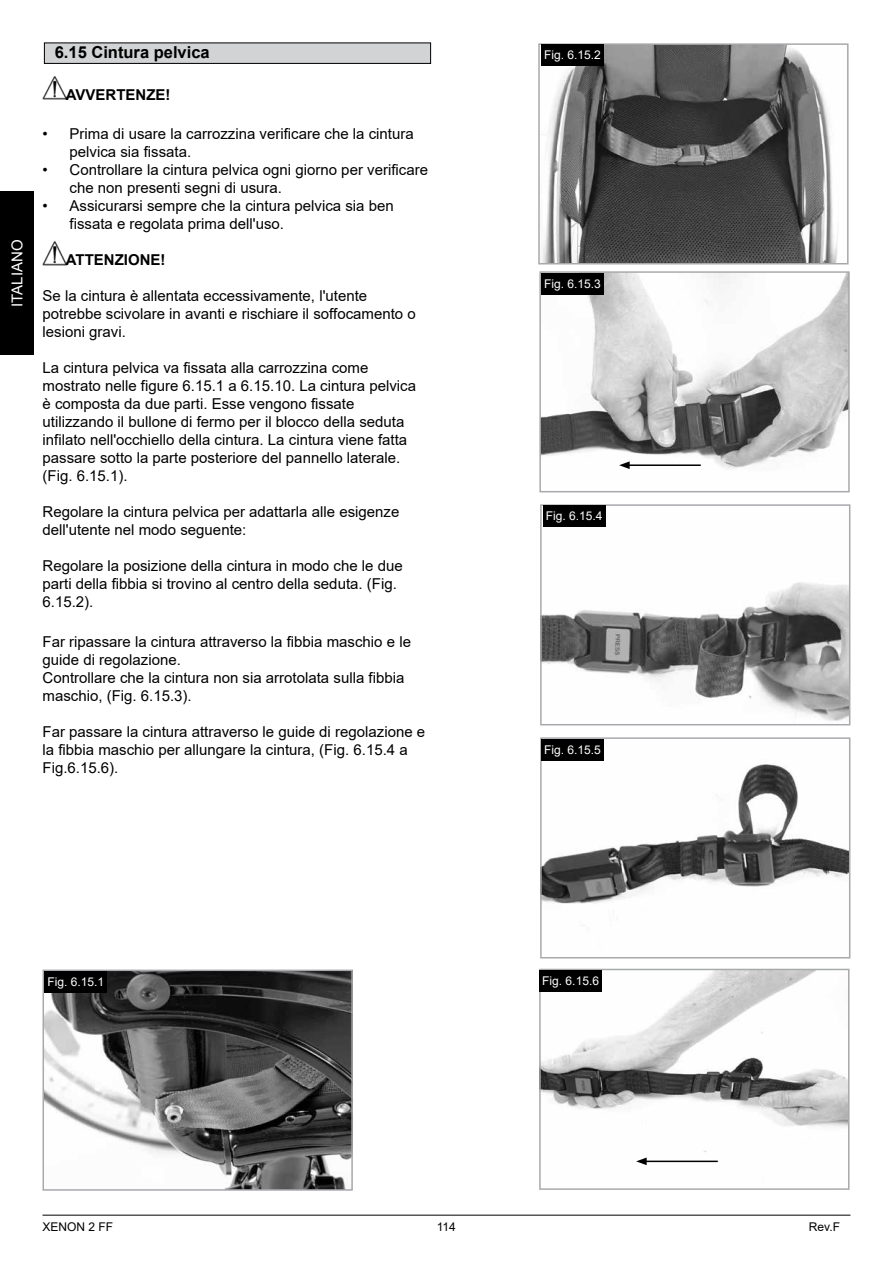
<style>
.page{position:relative;width:893px;height:1263px;background:#fff}
.page>*{position:absolute;margin:0;border:0;box-sizing:border-box;transform-origin:0 0}
.t1{font:700 16.5px "Arial";color:#000}
.t2{font:15px/18px "Arial";color:#000}
.t3{font:700 15px "Arial";color:#000}
.t4{font:15px "Arial";color:#fff}
.t5{font:12px "Arial";color:#fff}
.t6{font:12px "Arial";color:#000}
</style>
<div class="page">
<div style="left:0;top:191px;width:34px;height:164px;background:#000"></div>
<hr style="left:43px;top:1215px;width:807px;height:1px;background:#000">
<div style="left:44px;top:43px;width:387px;height:20px;background:#d1d3d4"></div>
<div style="left:44px;top:43px;width:387px;height:21px;border:1px solid #000"></div>
<img style="left:43px;top:75px;width:23px;height:25px">
<img style="left:43px;top:241px;width:23px;height:24px">
<img style="left:46px;top:972px;width:304px;height:216px">
<div style="left:43px;top:969px;width:310px;height:222px;border:2px solid #a7a9ac"></div>
<div style="left:44px;top:971px;width:63px;height:21px;background:#000"></div>
<img style="left:541px;top:46px;width:297px;height:215px">
<div style="left:538px;top:43px;width:310px;height:221px;border:2px solid #a7a9ac"></div>
<div style="left:541px;top:44px;width:63px;height:21px;background:#000"></div>
<img style="left:543px;top:526px;width:304px;height:195px">
<div style="left:540px;top:504px;width:310px;height:221px;border:2px solid #a7a9ac"></div>
<div style="left:543px;top:505px;width:63px;height:21px;background:#000"></div>
<img style="left:543px;top:760px;width:304px;height:144px">
<div style="left:540px;top:737px;width:310px;height:221px;border:2px solid #a7a9ac"></div>
<div style="left:541px;top:739px;width:63px;height:21px;background:#000"></div>
<img style="left:542px;top:274px;width:305px;height:195px">
<div style="left:539px;top:271px;width:311px;height:221px;border:2px solid #a7a9ac"></div>
<div style="left:541px;top:273px;width:63px;height:21px;background:#000"></div>
<hr style="left:627px;top:464px;width:74px;height:2px;background:#000">
<svg style="left:619px;top:461px;width:11px;height:8px"></svg>
<img style="left:542px;top:972px;width:304px;height:194px">
<div style="left:539px;top:969px;width:310px;height:221px;border:2px solid #a7a9ac"></div>
<div style="left:539px;top:970px;width:63px;height:21px;background:#000"></div>
<hr style="left:644px;top:1160px;width:74px;height:2px;background:#000">
<svg style="left:636px;top:1157px;width:11px;height:8px"></svg>
<p class="t4" style="left:7px;top:307px;width:69px;rotate:-90deg">ITALIANO</p>
<p class="t1" style="left:55px;top:41px;width:156px">6.15 Cintura pelvica</p>
<p class="t3" style="left:66px;top:84px;width:106px">AVVERTENZE!</p>
<p class="t2" style="left:70px;top:125px;width:346px;text-indent:-27px">• Prima di usare la carrozzina verificare che la cintura pelvica sia fissata.</p>
<p class="t2" style="left:70px;top:161px;width:360px;text-indent:-27px">• Controllare la cintura pelvica ogni giorno per verificare che non presenti segni di usura.</p>
<p class="t2" style="left:70px;top:197px;width:326px;text-indent:-27px">• Assicurarsi sempre che la cintura pelvica sia ben fissata e regolata prima dell'uso.</p>
<p class="t3" style="left:66px;top:250px;width:101px">ATTENZIONE!</p>
<p class="t2" style="left:43px;top:287px;width:375px">Se la cintura è allentata eccessivamente, l'utente potrebbe scivolare in avanti e rischiare il soffocamento o lesioni gravi.</p>
<p class="t2" style="left:43px;top:359px;width:375px">La cintura pelvica va fissata alla carrozzina come mostrato nelle figure 6.15.1 a 6.15.10. La cintura pelvica è composta da due parti. Esse vengono fissate utilizzando il bullone di fermo per il blocco della seduta infilato nell'occhiello della cintura. La cintura viene fatta passare sotto la parte posteriore del pannello laterale. (Fig. 6.15.1).</p>
<p class="t2" style="left:43px;top:503px;width:358px">Regolare la cintura pelvica per adattarla alle esigenze dell'utente nel modo seguente:</p>
<p class="t2" style="left:43px;top:557px;width:362px">Regolare la posizione della cintura in modo che le due parti della fibbia si trovino al centro della seduta. (Fig.<br>6.15.2).</p>
<p class="t2" style="left:43px;top:633px;width:370px">Far ripassare la cintura attraverso la fibbia maschio e le guide di regolazione.<br>Controllare che la cintura non sia arrotolata sulla fibbia maschio, (Fig. 6.15.3).</p>
<p class="t2" style="left:43px;top:723px;width:384px">Far passare la cintura attraverso le guide di regolazione e la fibbia maschio per allungare la cintura, (Fig. 6.15.4 a<br>Fig.6.15.6).</p>
<p class="t5" style="left:47px;top:974px;width:58px">Fig. 6.15.1</p>
<p class="t5" style="left:544px;top:47px;width:58px">Fig. 6.15.2</p>
<p class="t5" style="left:544px;top:275px;width:58px">Fig. 6.15.3</p>
<p class="t5" style="left:546px;top:508px;width:58px">Fig. 6.15.4</p>
<p class="t5" style="left:544px;top:741px;width:58px">Fig. 6.15.5</p>
<p class="t5" style="left:542px;top:973px;width:58px">Fig. 6.15.6</p>
<p class="t6" style="left:43px;top:1219px;width:72px">XENON 2 FF</p>
<p class="t6" style="left:437px;top:1219px;width:20px">114</p>
<p class="t6" style="left:809px;top:1219px;width:33px">Rev.F</p>
</div>
